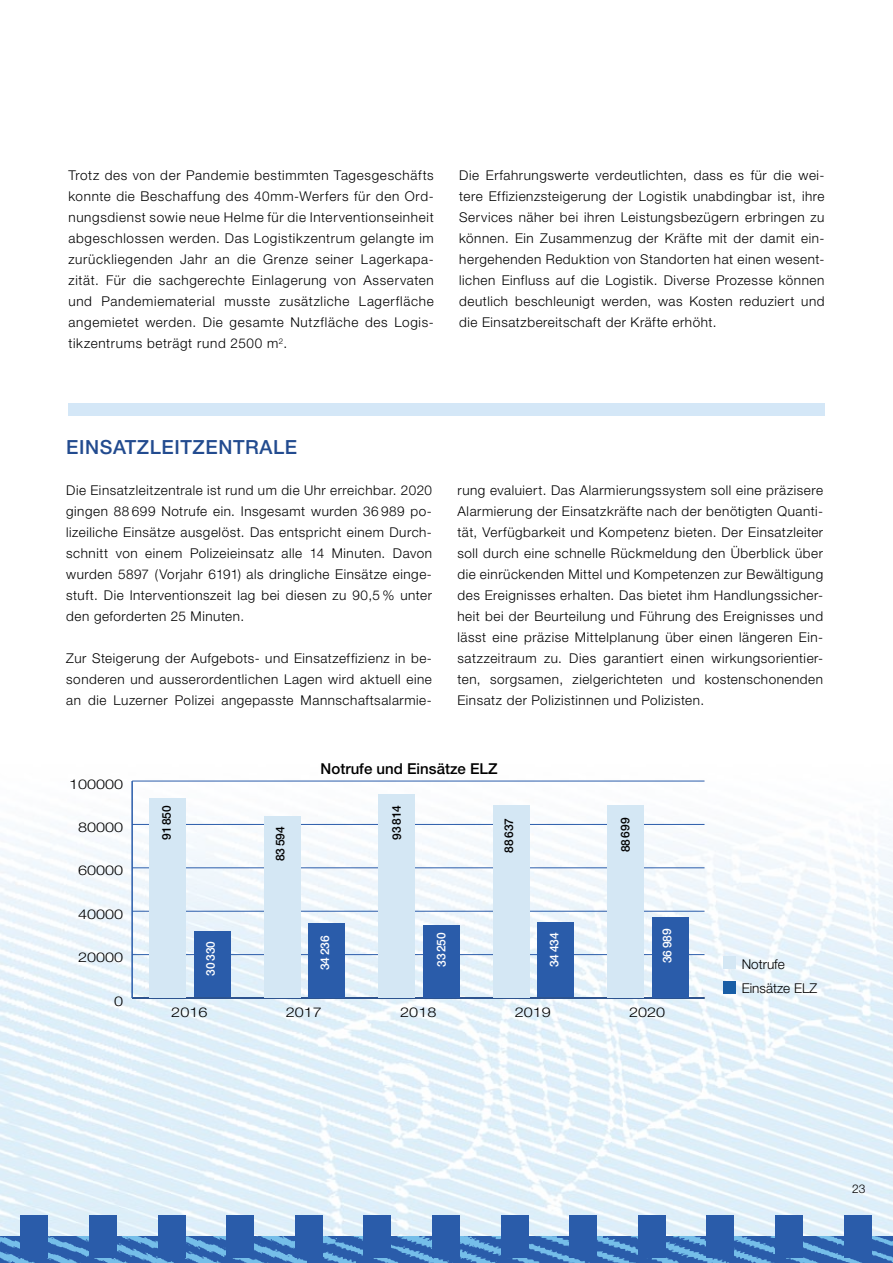
<style>
.page{position:relative;width:893px;height:1263px;background:#fff}
.page>*{position:absolute;margin:0;border:0;box-sizing:border-box;transform-origin:0 0}
.t1{font:500 19.5px "Helvetica Neue LT Pro";letter-spacing:.03em;color:#224b8f}
.t2{font:500 15px "Helvetica Neue LT Pro";color:#000}
.t3{font:300 13.5px/21px "Helvetica Neue LT Pro";letter-spacing:.04em;color:#000;text-align:justify}
.t4{font:300 13.5px "Helvetica Neue LT Pro";letter-spacing:.04em;color:#000;scale:1.2 1}
.t5{font:300 13.5px/24.2px "Helvetica Neue LT Pro";color:#000}
.t6{font:500 12px "Helvetica Neue LT Pro";letter-spacing:-.005em;color:#000}
.t7{font:500 12px "Helvetica Neue LT Pro";letter-spacing:-.005em;color:#fff}
.t8{font:300 12px "Helvetica Neue LT Pro";color:#000}
</style>
<div class="page">
<img style="left:0;top:780px;width:893px;height:456px">
<hr style="left:131px;top:781px;width:2px;height:217px;background:#2a5caa">
<hr style="left:132px;top:997px;width:572px;height:2px;background:#2a5caa">
<hr style="left:132px;top:954px;width:572px;height:1px;background:#2a5caa">
<hr style="left:132px;top:911px;width:572px;height:1px;background:#2a5caa">
<hr style="left:132px;top:867px;width:572px;height:1px;background:#2a5caa">
<hr style="left:132px;top:824px;width:572px;height:1px;background:#2a5caa">
<hr style="left:132px;top:781px;width:572px;height:1px;background:#2a5caa">
<div style="left:194px;top:931px;width:37px;height:66px;background:#2a5caa"></div>
<div style="left:309px;top:923px;width:36px;height:74px;background:#2a5caa"></div>
<div style="left:423px;top:925px;width:37px;height:72px;background:#2a5caa"></div>
<div style="left:537px;top:922px;width:37px;height:75px;background:#2a5caa"></div>
<div style="left:652px;top:917px;width:36px;height:80px;background:#2a5caa"></div>
<div style="left:150px;top:798px;width:36px;height:199px;background:#d4e7f4"></div>
<div style="left:264px;top:816px;width:37px;height:181px;background:#d4e7f4"></div>
<div style="left:379px;top:794px;width:36px;height:203px;background:#d4e7f4"></div>
<div style="left:493px;top:805px;width:37px;height:192px;background:#d4e7f4"></div>
<div style="left:608px;top:805px;width:36px;height:192px;background:#d4e7f4"></div>
<div style="left:724px;top:956px;width:12px;height:13px;background:#d4e7f4"></div>
<div style="left:724px;top:981px;width:12px;height:12px;background:#185ea6"></div>
<img style="left:0;top:1236px;width:893px;height:27px">
<div style="left:89px;top:1215px;width:28px;height:43px;background:#2a5caa"></div>
<div style="left:775px;top:1215px;width:28px;height:43px;background:#2a5caa"></div>
<div style="left:158px;top:1215px;width:27px;height:43px;background:#2a5caa"></div>
<div style="left:844px;top:1215px;width:27px;height:43px;background:#2a5caa"></div>
<div style="left:21px;top:1215px;width:27px;height:43px;background:#2a5caa"></div>
<div style="left:226px;top:1215px;width:28px;height:43px;background:#2a5caa"></div>
<div style="left:295px;top:1215px;width:27px;height:43px;background:#2a5caa"></div>
<div style="left:364px;top:1215px;width:27px;height:43px;background:#2a5caa"></div>
<div style="left:432px;top:1215px;width:28px;height:43px;background:#2a5caa"></div>
<div style="left:501px;top:1215px;width:27px;height:43px;background:#2a5caa"></div>
<div style="left:569px;top:1215px;width:28px;height:43px;background:#2a5caa"></div>
<div style="left:638px;top:1215px;width:27px;height:43px;background:#2a5caa"></div>
<div style="left:707px;top:1215px;width:27px;height:43px;background:#2a5caa"></div>
<div style="left:68px;top:403px;width:757px;height:13px;background:#d4e7f7"></div>
<p class="t3" style="left:68px;top:164px;width:367px">Trotz des von der Pandemie bestimmten Tagesgeschäfts konnte die Beschaffung des 40mm-Werfers für den Ord&shy;nungsdienst sowie neue Helme für die Interventionseinheit abgeschlossen werden. Das Logistikzentrum gelangte im zurückliegenden Jahr an die Grenze seiner Lagerkapa&shy;zität. Für die sachgerechte Einlagerung von Asservaten und Pandemiematerial musste zusätzliche Lagerfläche angemietet werden. Die gesamte Nutzfläche des Logis&shy;tikzentrums beträgt rund 2500 m<sup>2</sup>.</p>
<p class="t3" style="left:459px;top:164px;width:367px">Die Erfahrungswerte verdeutlichten, dass es für die wei&shy;tere Effizienzsteigerung der Logistik unabdingbar ist, ihre Services näher bei ihren Leistungsbezügern erbringen zu können. Ein Zusammenzug der Kräfte mit der damit ein&shy;hergehenden Reduktion von Standorten hat einen wesent&shy;lichen Einfluss auf die Logistik. Diverse Prozesse können deutlich beschleunigt werden, was Kosten reduziert und die Einsatzbereitschaft der Kräfte erhöht.</p>
<h1 class="t1" style="left:66px;top:435px;width:232px">EINSATZLEITZENTRALE</h1>
<p class="t3" style="left:66px;top:479px;width:367px">Die Einsatzleitzentrale ist rund um die Uhr erreichbar. 2020 gingen 88 699 Notrufe ein. Insgesamt wurden 36 989 po&shy;lizeiliche Einsätze ausgelöst. Das entspricht einem Durch&shy;schnitt von einem Polizeieinsatz alle 14 Minuten. Davon wurden 5897 (Vorjahr 6191) als dringliche Einsätze einge&shy;stuft. Die Interventionszeit lag bei diesen zu 90,5 % unter den geforderten 25 Minuten.</p>
<p class="t3" style="left:66px;top:647px;width:367px">Zur Steigerung der Aufgebots- und Einsatzeffizienz in be&shy;sonderen und ausserordentlichen Lagen wird aktuell eine an die Luzerner Polizei angepasste Mannschaftsalarmie-</p>
<p class="t3" style="left:457px;top:479px;width:367px">rung evaluiert. Das Alarmierungssystem soll eine präzisere Alarmierung der Einsatzkräfte nach der benötigten Quanti&shy;tät, Verfügbarkeit und Kompetenz bieten. Der Einsatzleiter soll durch eine schnelle Rückmeldung den Überblick über die einrückenden Mittel und Kompetenzen zur Bewältigung des Ereignisses erhalten. Das bietet ihm Handlungssicher&shy;heit bei der Beurteilung und Führung des Ereignisses und lässt eine präzise Mittelplanung über einen längeren Ein&shy;satzzeitraum zu. Dies garantiert einen wirkungsorientier&shy;ten, sorgsamen, zielgerichteten und kostenschonenden Einsatz der Polizistinnen und Polizisten.</p>
<p class="t4" style="left:69px;top:776px;width:47px">100000</p>
<p class="t4" style="left:78px;top:819px;width:39px">80000</p>
<p class="t4" style="left:78px;top:862px;width:39px">60000</p>
<p class="t4" style="left:78px;top:906px;width:39px">40000</p>
<p class="t4" style="left:78px;top:949px;width:39px">20000</p>
<p class="t4" style="left:114px;top:992px;width:9px">0</p>
<p class="t6" style="left:159px;top:840px;width:36px;rotate:-90deg">91 850</p>
<p class="t6" style="left:273px;top:861px;width:36px;rotate:-90deg">83 594</p>
<p class="t2" style="left:321px;top:759px;width:179px">Notrufe und Einsätze ELZ</p>
<p class="t6" style="left:389px;top:840px;width:36px;rotate:-90deg">93 814</p>
<p class="t6" style="left:502px;top:853px;width:36px;rotate:-90deg">88 637</p>
<p class="t6" style="left:618px;top:852px;width:36px;rotate:-90deg">88 699</p>
<p class="t7" style="left:203px;top:976px;width:36px;rotate:-90deg">30 330</p>
<p class="t7" style="left:318px;top:970px;width:36px;rotate:-90deg">34 236</p>
<p class="t7" style="left:434px;top:967px;width:36px;rotate:-90deg">33 250</p>
<p class="t7" style="left:547px;top:967px;width:36px;rotate:-90deg">34 434</p>
<p class="t7" style="left:660px;top:963px;width:36px;rotate:-90deg">36 989</p>
<p class="t4" style="left:171px;top:1003px;width:32px">2016</p>
<p class="t4" style="left:286px;top:1003px;width:32px">2017</p>
<p class="t4" style="left:400px;top:1003px;width:32px">2018</p>
<p class="t4" style="left:515px;top:1003px;width:32px">2019</p>
<p class="t4" style="left:629px;top:1003px;width:32px">2020</p>
<p class="t5" style="left:742px;top:952px;width:77px">Notrufe<br>Einsätze ELZ</p>
<p class="t8" style="left:852px;top:1181px;width:15px">23</p>
</div>
